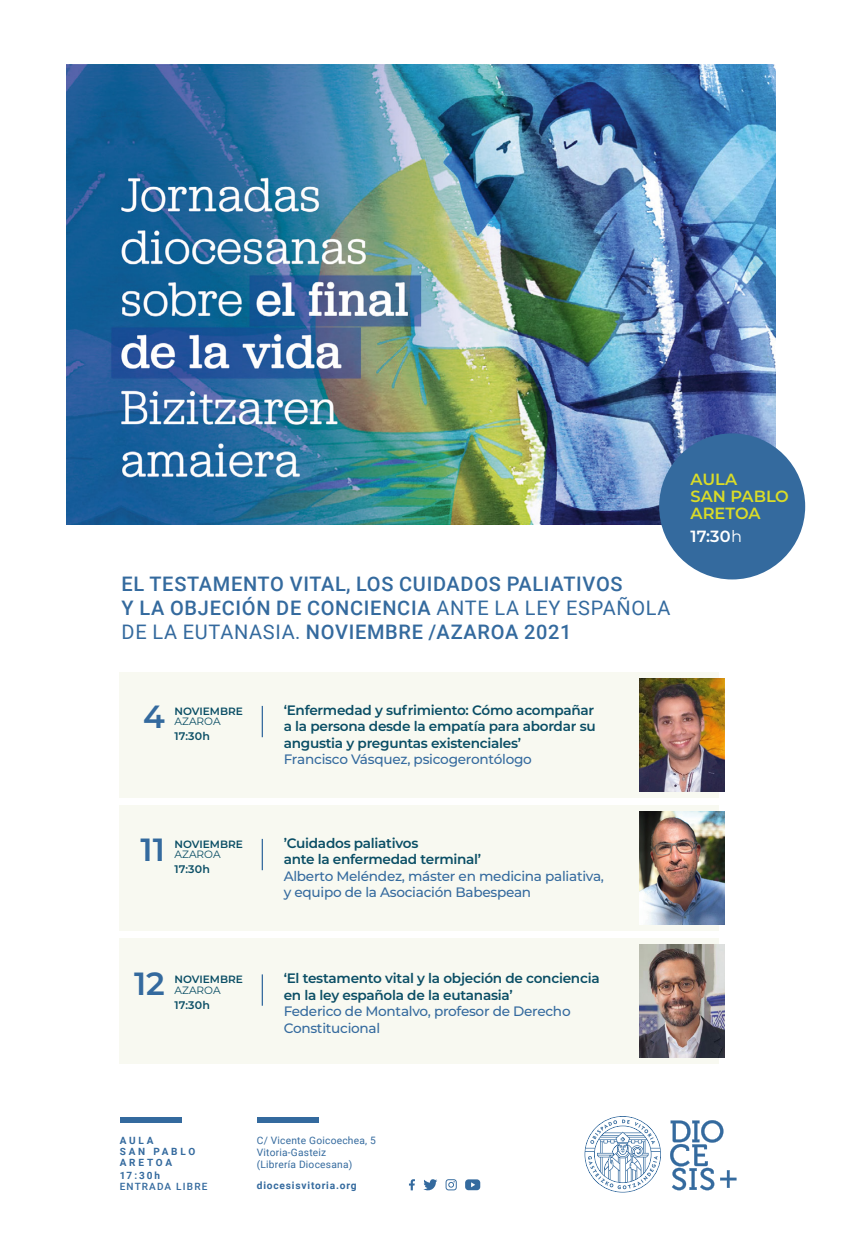
<style>
.page{position:relative;width:842px;height:1248px;background:#fff}
.page>*{position:absolute;margin:0;border:0;box-sizing:border-box;transform-origin:0 0}
.t1{font:600 32.1px "Montserrat";color:#346a9e}
.t2{font:500 20px/24px "Roboto";letter-spacing:.035em;color:#346a9e}
.t3{font:600 16.2px/17px "Montserrat";color:#dadc28}
.t4{font:600 16.2px "Montserrat";color:#fff}
.t5{font:600 13.6px/16.4px "Montserrat";letter-spacing:-.02em;color:#0a4e65}
.t6{font:500 13.6px/16.4px "Montserrat";letter-spacing:-.02em;color:#346a9e}
.t7{font:600 11px "Montserrat";letter-spacing:.01em;color:#0a4e65}
.t8{font:600 10.6px "Montserrat";color:#0a4e65}
.t9{font:10.6px "Montserrat";color:#0a4e65}
.t10{font:10.2px/12px "Roboto";letter-spacing:.02em;color:#346a9e}
.t11{font:700 10.2px "Roboto";letter-spacing:.08em;color:#346a9e}
.t12{font:700 10px/11px "Roboto";letter-spacing:.28em;color:#346a9e}
.t13{font:500 10px "Roboto";letter-spacing:.12em;color:#346a9e}
.s1{font-weight:400}
</style>
<div class="page">
<div style="left:120px;top:672px;width:599px;height:125px;background:#f8f9f1"></div>
<svg style="left:670px;top:1120px;width:66px;height:70px"></svg>
<svg style="left:585px;top:1116px;width:76px;height:76px"></svg>
<img style="left:67px;top:64px;width:708px;height:460px">
<div style="left:659px;top:433px;width:146px;height:146px;background:#346a9e;border-radius:50%"></div>
<div style="left:257px;top:1116px;width:62px;height:6px;background:#346a9e"></div>
<hr style="left:262px;top:705px;width:1px;height:32px;background:#346a9e">
<div style="left:120px;top:938px;width:599px;height:125px;background:#f8f9f1"></div>
<hr style="left:262px;top:974px;width:1px;height:31px;background:#346a9e">
<div style="left:120px;top:805px;width:599px;height:125px;background:#f8f9f1"></div>
<hr style="left:262px;top:838px;width:1px;height:32px;background:#346a9e">
<div style="left:465px;top:1179px;width:15px;height:11px;background:#346a9e;border-radius:3px"></div>
<svg style="left:471px;top:1182px;width:4px;height:5px"></svg>
<svg style="left:446px;top:1179px;width:11px;height:11px"></svg>
<svg style="left:423px;top:1179px;width:14px;height:11px"></svg>
<svg style="left:409px;top:1179px;width:6px;height:11px"></svg>
<div style="left:120px;top:1116px;width:62px;height:6px;background:#346a9e"></div>
<img style="left:639px;top:811px;width:85px;height:113px">
<img style="left:639px;top:944px;width:85px;height:113px">
<img style="left:639px;top:678px;width:85px;height:113px">
<h2 class="t2" style="left:122px;top:571px;width:551px">EL TESTAMENTO VITAL, LOS CUIDADOS PALIATIVOS<br>Y LA OBJECIÓN DE CONCIENCIA <span class="s1">ANTE LA LEY ESPAÑOLA<br>DE LA EUTANASIA.</span> NOVIEMBRE /AZAROA 2021</h2>
<p class="t3" style="left:691px;top:470px;width:100px">AULA<br>SAN PABLO<br>ARETOA</p>
<p class="t4" style="left:691px;top:524px;width:53px">17:30<span class="s1">h</span></p>
<h1 class="t1" style="left:143px;top:693px;width:23px">4</h1>
<p class="t8" style="left:175px;top:703px;width:70px">NOVIEMBRE</p>
<p class="t9" style="left:175px;top:714px;width:48px">AZAROA</p>
<p class="t7" style="left:175px;top:728px;width:37px">17:30h</p>
<p class="t5" style="left:284px;top:701px;width:313px;text-align:justify">‘Enfermedad y sufrimiento: Cómo acompañar a la persona desde la empatía para abordar su angustia y preguntas existenciales’</p>
<p class="t6" style="left:284px;top:750px;width:250px">Francisco Vásquez, psicogerontólogo</p>
<h1 class="t1" style="left:141px;top:826px;width:26px">11</h1>
<p class="t8" style="left:175px;top:836px;width:70px">NOVIEMBRE</p>
<p class="t9" style="left:175px;top:847px;width:48px">AZAROA</p>
<p class="t7" style="left:175px;top:861px;width:37px">17:30h</p>
<p class="t5" style="left:284px;top:834px;width:199px">’Cuidados paliativos<br>ante la enfermedad terminal’</p>
<p class="t6" style="left:284px;top:867px;width:322px">Alberto Meléndez, máster en medicina paliativa, y equipo de la Asociación Babespean</p>
<h1 class="t1" style="left:134px;top:961px;width:32px">12</h1>
<p class="t8" style="left:175px;top:971px;width:70px">NOVIEMBRE</p>
<p class="t9" style="left:175px;top:982px;width:48px">AZAROA</p>
<p class="t7" style="left:175px;top:996px;width:37px">17:30h</p>
<p class="t5" style="left:284px;top:969px;width:317px">‘El testamento vital y la objeción de conciencia en la ley española de la eutanasia’</p>
<p class="t6" style="left:284px;top:1002px;width:288px">Federico de Montalvo, profesor de Derecho<br>Constitucional</p>
<p class="t12" style="left:120px;top:1133px;width:77px">AULA<br>SAN PABLO<br>ARETOA</p>
<p class="t12" style="left:120px;top:1169px;width:42px">17:30h</p>
<p class="t13" style="left:120px;top:1179px;width:89px">ENTRADA LIBRE</p>
<p class="t10" style="left:257px;top:1133px;width:121px">C/ Vicente Goicoechea, 5<br>Vitoria-Gasteiz<br>(Librería Diocesana)</p>
<p class="t11" style="left:257px;top:1177px;width:101px">diocesisvitoria.org</p>
</div>
